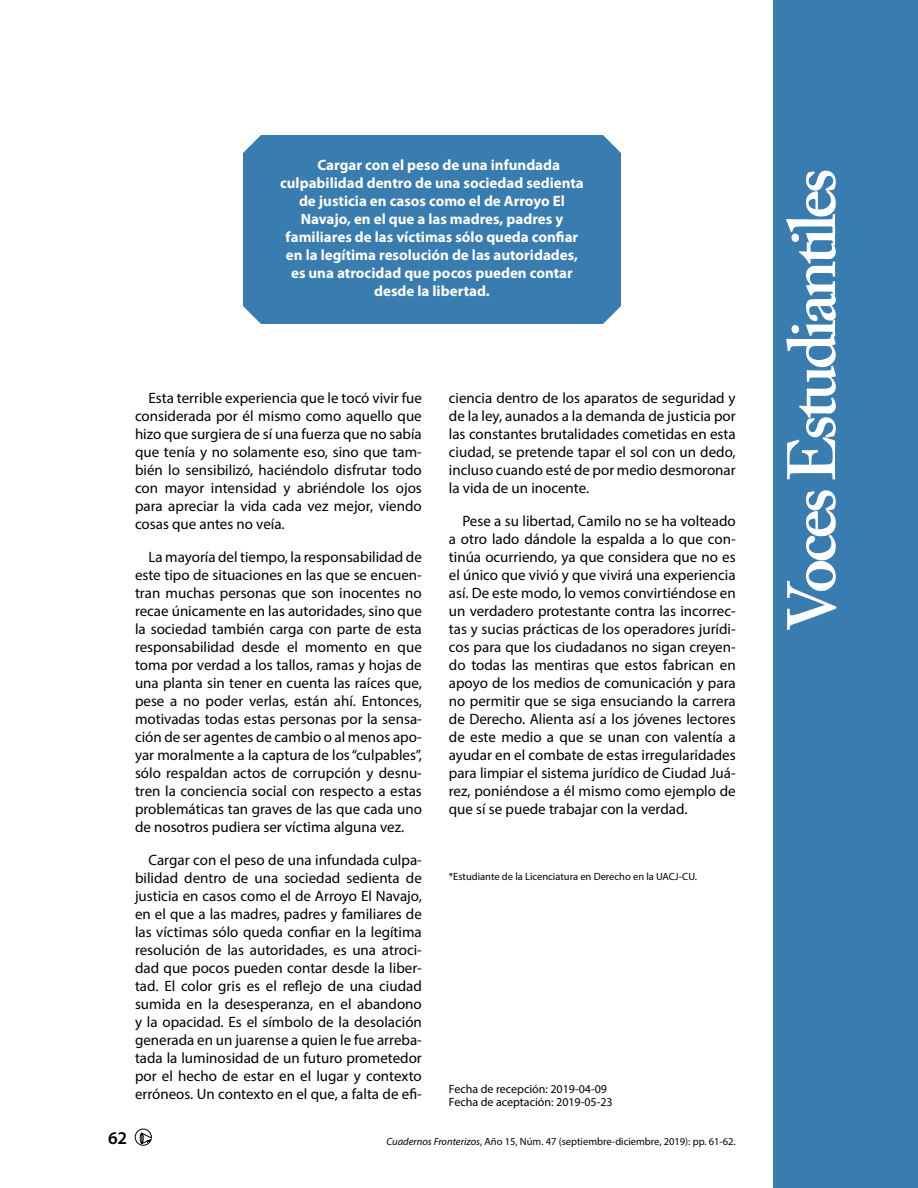
<style>
.page{position:relative;width:918px;height:1188px;background:#fff}
.page>*{position:absolute;margin:0;border:0;box-sizing:border-box;transform-origin:0 0}
.t1{font:600 67.5px "Adobe Caslon Pro";letter-spacing:-.06em;color:#fff}
.t2{font:600 18px "Myriad Pro";color:#000}
.t3{font:15px/18px "Myriad Pro";color:#000;text-align:justify}
.t4{font:700 15px "Myriad Pro";color:#fff}
.t5{font:12px/13.5px "Myriad Pro";color:#000}
.t6{font:10.5px "Myriad Pro";color:#000}
.s1{font-style:italic}
</style>
<div class="page">
<div style="left:774px;top:0;width:144px;height:1188px;background:#397db0"></div>
<svg style="left:135px;top:1129px;width:17px;height:17px"></svg>
<div style="left:243px;top:135px;width:378px;height:189px;background:#397db0"></div>
<p class="t4" style="left:317px;top:155px;width:244px">Cargar con el peso de una infundada</p>
<p class="t4" style="left:280px;top:173px;width:305px">culpabilidad dentro de una sociedad sedienta</p>
<p class="t4" style="left:299px;top:191px;width:267px">de justicia en casos como el de Arroyo El</p>
<p class="t4" style="left:301px;top:209px;width:264px">Navajo, en el que a las madres, padres y</p>
<p class="t4" style="left:286px;top:227px;width:294px">familiares de las víctimas sólo queda confiar</p>
<p class="t4" style="left:286px;top:245px;width:294px">en la legítima resolución de las autoridades,</p>
<p class="t4" style="left:291px;top:263px;width:283px">es una atrocidad que pocos pueden contar</p>
<p class="t4" style="left:374px;top:281px;width:117px">desde la libertad.</p>
<p class="t3" style="left:135px;top:388px;width:288px;text-indent:14px">Esta terrible experiencia que le tocó vivir fue considerada por él mismo como aquello que hizo que surgiera de sí una fuerza que no sabía que tenía y no solamente eso, sino que tam&shy;bién lo sensibilizó, haciéndolo disfrutar todo con mayor intensidad y abriéndole los ojos para apreciar la vida cada vez mejor, viendo cosas que antes no veía.</p>
<p class="t3" style="left:135px;top:547px;width:288px;text-indent:14px">La mayoría del tiempo, la responsabilidad de este tipo de situaciones en las que se encuen&shy;tran muchas personas que son inocentes no recae únicamente en las autoridades, sino que la sociedad también carga con parte de esta responsabilidad desde el momento en que toma por verdad a los tallos, ramas y hojas de una planta sin tener en cuenta las raíces que, pese a no poder verlas, están ahí. Entonces, motivadas todas estas personas por la sensa&shy;ción de ser agentes de cambio o al menos apo&shy;yar moralmente a la captura de los “culpables”, sólo respaldan actos de corrupción y desnu&shy;tren la conciencia social con respecto a estas problemáticas tan graves de las que cada uno de nosotros pudiera ser víctima alguna vez.</p>
<p class="t3" style="left:135px;top:850px;width:288px;text-indent:14px">Cargar con el peso de una infundada culpa&shy;bilidad dentro de una sociedad sedienta de justicia en casos como el de Arroyo El Navajo, en el que a las madres, padres y familiares de las víctimas sólo queda confiar en la legítima resolución de las autoridades, es una atroci&shy;dad que pocos pueden contar desde la liber&shy;tad. El color gris es el reflejo de una ciudad sumida en la desesperanza, en el abandono y la opacidad. Es el símbolo de la desolación generada en un juarense a quien le fue arreba&shy;tada la luminosidad de un futuro prometedor por el hecho de estar en el lugar y contexto erróneos. Un contexto en el que, a falta de efi-</p>
<p class="t3" style="left:449px;top:388px;width:288px">ciencia dentro de los aparatos de seguridad y de la ley, aunados a la demanda de justicia por las constantes brutalidades cometidas en esta ciudad, se pretende tapar el sol con un dedo, incluso cuando esté de por medio desmoronar la vida de un inocente.</p>
<p class="t3" style="left:449px;top:511px;width:288px;text-indent:14px">Pese a su libertad, Camilo no se ha volteado a otro lado dándole la espalda a lo que con&shy;tinúa ocurriendo, ya que considera que no es el único que vivió y que vivirá una experiencia así. De este modo, lo vemos convirtiéndose en un verdadero protestante contra las incorrec&shy;tas y sucias prácticas de los operadores jurídi&shy;cos para que los ciudadanos no sigan creyen&shy;do todas las mentiras que estos fabrican en apoyo de los medios de comunicación y para no permitir que se siga ensuciando la carrera de Derecho. Alienta así a los jóvenes lectores de este medio a que se unan con valentía a ayudar en el combate de estas irregularidades para limpiar el sistema jurídico de Ciudad Juá&shy;rez, poniéndose a él mismo como ejemplo de que sí se puede trabajar con la verdad.</p>
<p class="t6" style="left:449px;top:870px;width:250px">*Estudiante de la Licenciatura en Derecho en la UACJ-CU.</p>
<p class="t5" style="left:449px;top:1082px;width:165px">Fecha de recepción: 2019-04-09<br>Fecha de aceptación: 2019-05-23</p>
<p class="t2" style="left:108px;top:1127px;width:21px">62</p>
<p class="t6" style="left:386px;top:1135px;width:351px"><span class="s1">Cuadernos Fronterizos</span>, Año 15, Núm. 47 (septiembre-diciembre, 2019): pp. 61-62.</p>
<h1 class="t1" style="left:772px;top:631px;width:464px;rotate:-90deg">Voces Estudiantiles</h1>
</div>
